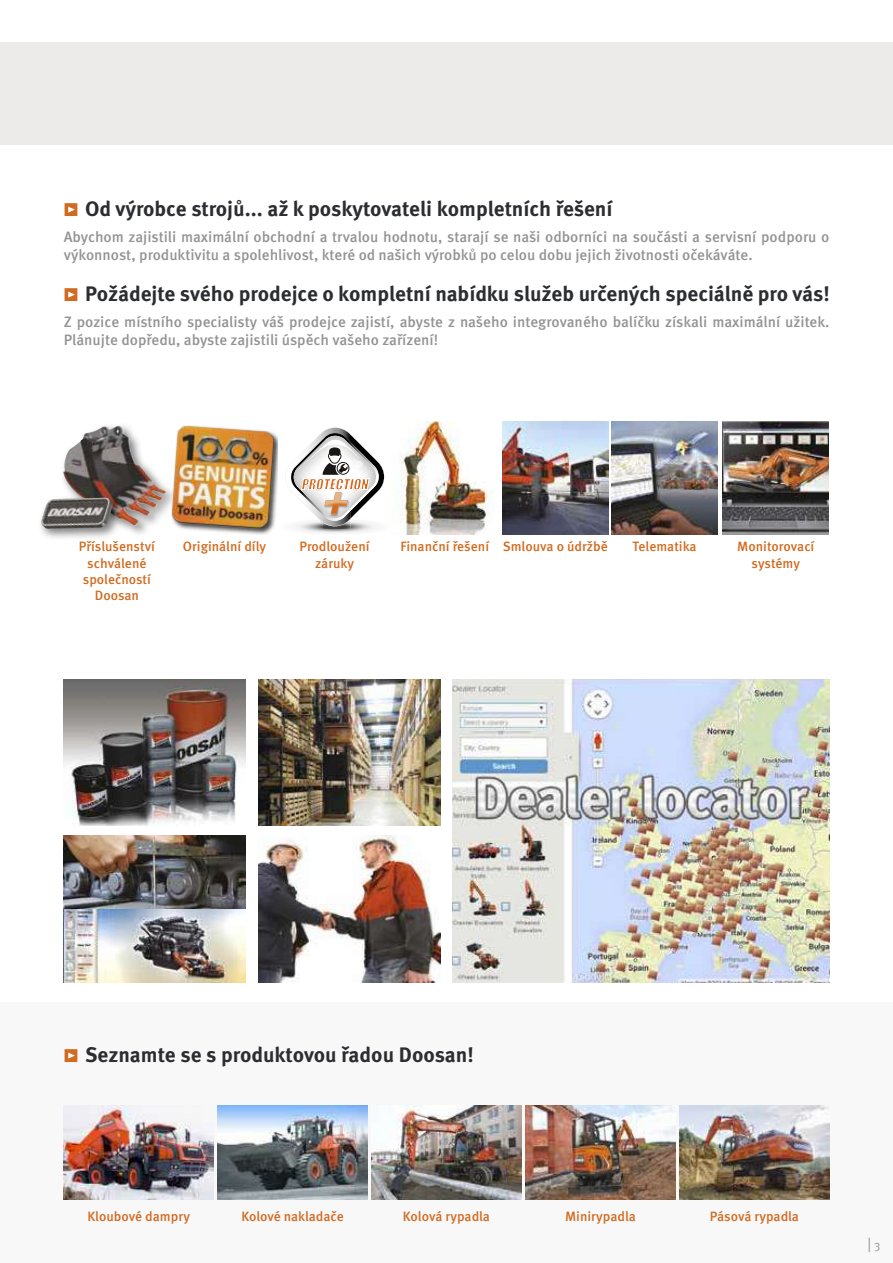
<style>
.page{position:relative;width:893px;height:1263px;background:#fff}
.page>*{position:absolute;margin:0;border:0;box-sizing:border-box;transform-origin:0 0}
.t1{font:italic 900 34.05px "Meta Pro";color:#d16b21}
.t2{font:700 21px "Meta Pro";color:#2c2d31}
.t3{font:500 15px/18px "Meta Pro";color:#949295}
.t4{font:15px "Meta Pro Norm";color:#949295}
.t5{font:italic 13.8px "Impact";color:#d16b21}
.t6{font:500 13.5px/16.2px "Meta Pro";color:#d16b21;text-align:center}
.s1{font-size:12px}
</style>
<div class="page">
<div style="left:0;top:1003px;width:893px;height:260px;background:#f9f8f8"></div>
<div style="left:0;top:43px;width:893px;height:102px;background:#ecebe9"></div>
<img style="left:453px;top:679px;width:376px;height:303px">
<img style="left:64px;top:679px;width:182px;height:147px">
<img style="left:258px;top:679px;width:182px;height:147px">
<img style="left:64px;top:835px;width:182px;height:147px">
<img style="left:258px;top:835px;width:182px;height:147px">
<img style="left:64px;top:1106px;width:149px;height:93px">
<img style="left:679px;top:1106px;width:150px;height:93px">
<img style="left:372px;top:1106px;width:149px;height:93px">
<img style="left:526px;top:1106px;width:149px;height:93px">
<img style="left:218px;top:1106px;width:149px;height:93px">
<img style="left:63px;top:425px;width:108px;height:109px">
<img style="left:82px;top:426px;width:36px;height:13px">
<svg style="left:40px;top:494px;width:85px;height:44px;background:#958f8c"></svg>
<img style="left:171px;top:425px;width:107px;height:109px">
<img style="left:502px;top:421px;width:106px;height:113px">
<img style="left:611px;top:421px;width:107px;height:113px">
<img style="left:723px;top:421px;width:106px;height:113px">
<img style="left:400px;top:421px;width:93px;height:113px">
<svg style="left:290px;top:427px;width:95px;height:106px"></svg>
<svg style="left:65px;top:203px;width:12px;height:13px"></svg>
<svg style="left:65px;top:288px;width:12px;height:13px"></svg>
<svg style="left:65px;top:1049px;width:12px;height:13px"></svg>
<h2 class="t2" style="left:85px;top:195px;width:529px">Od výrobce strojů... až k poskytovateli kompletních řešení</h2>
<p class="t3" style="left:64px;top:227px;width:767px">Abychom zajistili maximální obchodní a trvalou hodnotu, starají se naši odborníci na součásti a servisní podporu o výkonnost, produktivitu a spolehlivost, které od našich výrobků po celou dobu jejich životnosti očekáváte.</p>
<h2 class="t2" style="left:85px;top:280px;width:746px">Požádejte svého prodejce o kompletní nabídku služeb určených speciálně pro vás!</h2>
<p class="t3" style="left:64px;top:312px;width:767px">Z pozice místního specialisty váš prodejce zajistí, abyste z našeho integrovaného balíčku získali maximální užitek.<br>Plánujte dopředu, abyste zajistili úspěch vašeho zařízení!</p>
<p class="t5" style="left:301px;top:473px;width:72px">PROTECTION</p>
<h1 class="t1" style="left:324px;top:476px;width:25px">+</h1>
<p class="t6" style="left:79px;top:538px;width:78px">Příslušenství</p>
<p class="t6" style="left:400px;top:538px;width:90px">Finanční řešení</p>
<p class="t6" style="left:83px;top:554px;width:70px">schválené společností<br>Doosan</p>
<p class="t6" style="left:183px;top:538px;width:85px">Originální díly</p>
<p class="t6" style="left:503px;top:538px;width:107px">Smlouva o údržbě</p>
<p class="t6" style="left:633px;top:538px;width:66px">Telematika</p>
<p class="t6" style="left:737px;top:538px;width:79px">Monitorovací systémy</p>
<p class="t6" style="left:299px;top:538px;width:72px">Prodloužení záruky</p>
<h2 class="t2" style="left:85px;top:1041px;width:390px">Seznamte se s produktovou řadou Doosan!</h2>
<p class="t6" style="left:87px;top:1207px;width:104px">Kloubové dampry</p>
<p class="t6" style="left:241px;top:1207px;width:104px">Kolové nakladače</p>
<p class="t6" style="left:403px;top:1207px;width:89px">Kolová rypadla</p>
<p class="t6" style="left:565px;top:1207px;width:72px">Minirypadla</p>
<p class="t6" style="left:710px;top:1207px;width:91px">Pásová rypadla</p>
<p class="t4" style="left:867px;top:1232px;width:14px">| <span class="s1">3</span></p>
</div>
